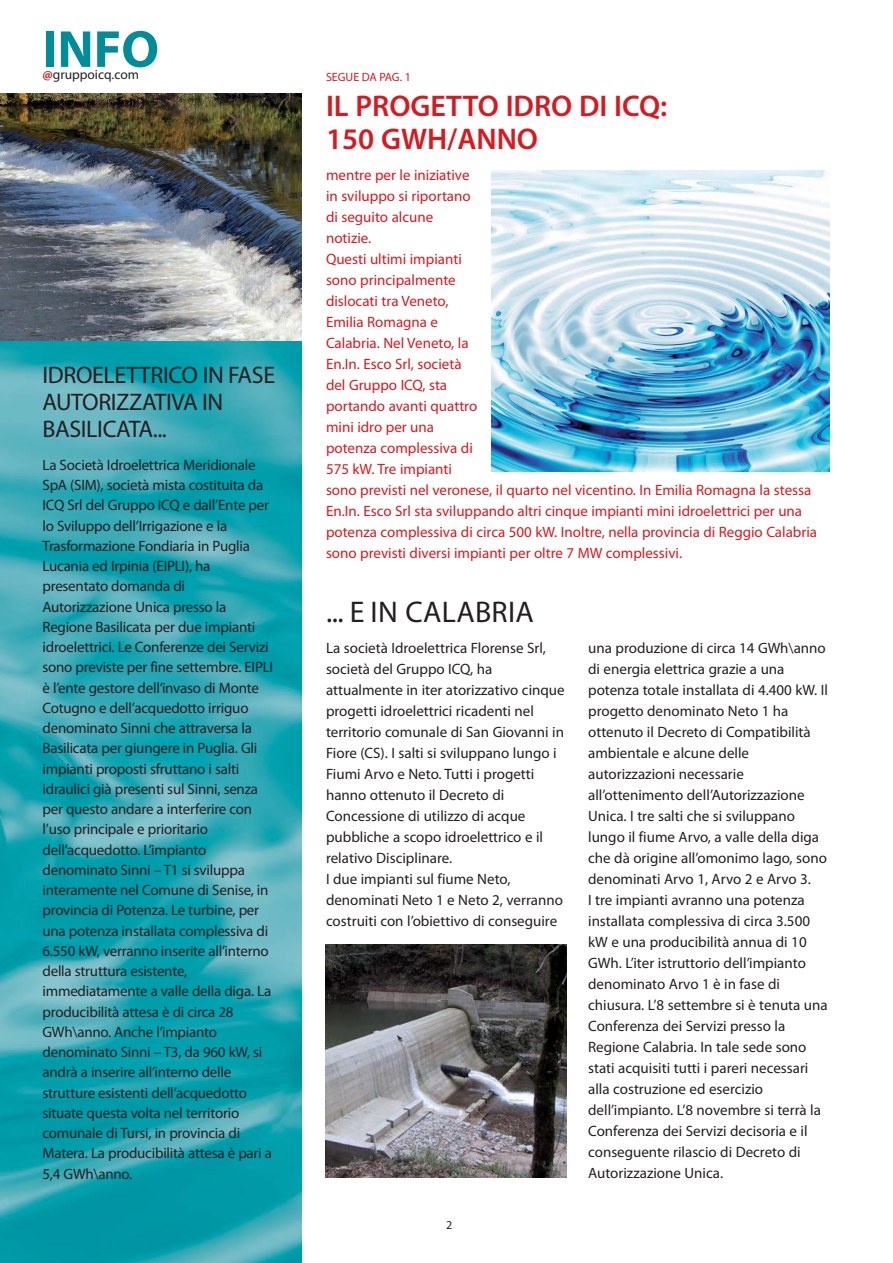
<style>
.page{position:relative;width:893px;height:1263px;background:#fff}
.page>*{position:absolute;margin:0;border:0;box-sizing:border-box;transform-origin:0 0}
.t1{font:700 52.5px "Myriad Pro";color:#008c99}
.t2{font:600 30px/33px "Myriad Pro";color:#d71920}
.t3{font:30px "Myriad Pro";letter-spacing:.01em;color:#231f20}
.t4{font:24px/27px "Myriad Pro";letter-spacing:-.015em;color:#231f20}
.t5{font:15px/21px "Myriad Pro";letter-spacing:-.01em;color:#231f20}
.t6{font:15px/21px "Myriad Pro";color:#d71920}
.t7{font:13.5px "Myriad Pro";color:#231f20}
.t8{font:12px "Myriad Pro";color:#d71920}
.t9{font:12px "Myriad Pro";color:#231f20}
.s1{font-weight:700;color:#d71920}
</style>
<div class="page">
<img style="left:0;top:340px;width:302px;height:923px">
<img style="left:0;top:94px;width:302px;height:246px">
<img style="left:492px;top:171px;width:337px;height:300px">
<img style="left:325px;top:944px;width:242px;height:233px">
<h1 class="t1" style="left:43px;top:29px;width:118px">INFO</h1>
<p class="t7" style="left:43px;top:69px;width:98px"><span class="s1">@</span>gruppoicq.com</p>
<h3 class="t4" style="left:43px;top:364px;width:234px">IDROELETTRICO IN FASE<br>AUTORIZZATIVA IN<br>BASILICATA...</h3>
<p class="t5" style="left:43px;top:456px;width:232px;line-height:20.2px">La Società Idroelettrica Meridionale SpA (SIM), società mista costituita da ICQ Srl del Gruppo ICQ e dall’Ente per lo Sviluppo dell’Irrigazione e la Trasformazione Fondiaria in Puglia Lucania ed Irpinia (EIPLI), ha presentato domanda di Autorizzazione Unica presso la Regione Basilicata per due impianti idroelettrici. Le Conferenze dei Servizi sono previste per fine settembre. EIPLI è l’ente gestore dell’invaso di Monte Cotugno e dell’acquedotto irriguo denominato Sinni che attraversa la Basilicata per giungere in Puglia. Gli impianti proposti sfruttano i salti idraulici già presenti sul Sinni, senza per questo andare a interferire con l’uso principale e prioritario dell’acquedotto. L’impianto denominato Sinni – T1 si sviluppa interamente nel Comune di Senise, in provincia di Potenza. Le turbine, per una potenza installata complessiva di 6.550 kW, verranno inserite all’interno della struttura esistente, immediatamente a valle della diga. La producibilità attesa è di circa 28<br>GWh\anno. Anche l’impianto denominato Sinni – T3, da 960 kW, si andrà a inserire all’interno delle strutture esistenti dell’acquedotto situate questa volta nel territorio comunale di Tursi, in provincia di Matera. La producibilità attesa è pari a 5,4 GWh\anno.</p>
<p class="t8" style="left:326px;top:73px;width:87px">SEGUE DA PAG. 1</p>
<h2 class="t2" style="left:326px;top:93px;width:343px">IL PROGETTO IDRO DI ICQ:<br>150 GWH/ANNO</h2>
<p class="t6" style="left:326px;top:166px;width:493px">mentre per le iniziative<br>in sviluppo si riportano<br>di seguito alcune<br>notizie.<br>Questi ultimi impianti<br>sono principalmente<br>dislocati tra Veneto,<br>Emilia Romagna e<br>Calabria. Nel Veneto, la<br>En.In. Esco Srl, società<br>del Gruppo ICQ, sta<br>portando avanti quattro<br>mini idro per una<br>potenza complessiva di<br>575 kW. Tre impianti<br>sono previsti nel veronese, il quarto nel vicentino. In Emilia Romagna la stessa<br>En.In. Esco Srl sta sviluppando altri cinque impianti mini idroelettrici per una potenza complessiva di circa 500 kW. Inoltre, nella provincia di Reggio Calabria sono previsti diversi impianti per oltre 7 MW complessivi.</p>
<h2 class="t3" style="left:326px;top:601px;width:209px">... E IN CALABRIA</h2>
<p class="t5" style="left:326px;top:639px;width:240px">La società Idroelettrica Florense Srl, società del Gruppo ICQ, ha attualmente in iter atorizzativo cinque progetti idroelettrici ricadenti nel territorio comunale di San Giovanni in Fiore (CS). I salti si sviluppano lungo i Fiumi Arvo e Neto. Tutti i progetti hanno ottenuto il Decreto di Concessione di utilizzo di acque pubbliche a scopo idroelettrico e il relativo Disciplinare.<br>I due impianti sul fiume Neto, denominati Neto 1 e Neto 2, verranno costruiti con l’obiettivo di conseguire</p>
<p class="t5" style="left:588px;top:639px;width:241px">una produzione di circa 14 GWh\anno di energia elettrica grazie a una potenza totale installata di 4.400 kW. Il progetto denominato Neto 1 ha ottenuto il Decreto di Compatibilità ambientale e alcune delle autorizzazioni necessarie all’ottenimento dell’Autorizzazione Unica. I tre salti che si sviluppano lungo il fiume Arvo, a valle della diga che dà origine all’omonimo lago, sono denominati Arvo 1, Arvo 2 e Arvo 3.<br>I tre impianti avranno una potenza installata complessiva di circa 3.500 kW e una producibilità annua di 10<br>GWh. L’iter istruttorio dell’impianto denominato Arvo 1 è in fase di chiusura. L’8 settembre si è tenuta una Conferenza dei Servizi presso la Regione Calabria. In tale sede sono stati acquisiti tutti i pareri necessari alla costruzione ed esercizio dell’impianto. L’8 novembre si terrà la Conferenza dei Servizi decisoria e il conseguente rilascio di Decreto di Autorizzazione Unica.</p>
<p class="t9" style="left:446px;top:1221px;width:8px">2</p>
</div>
